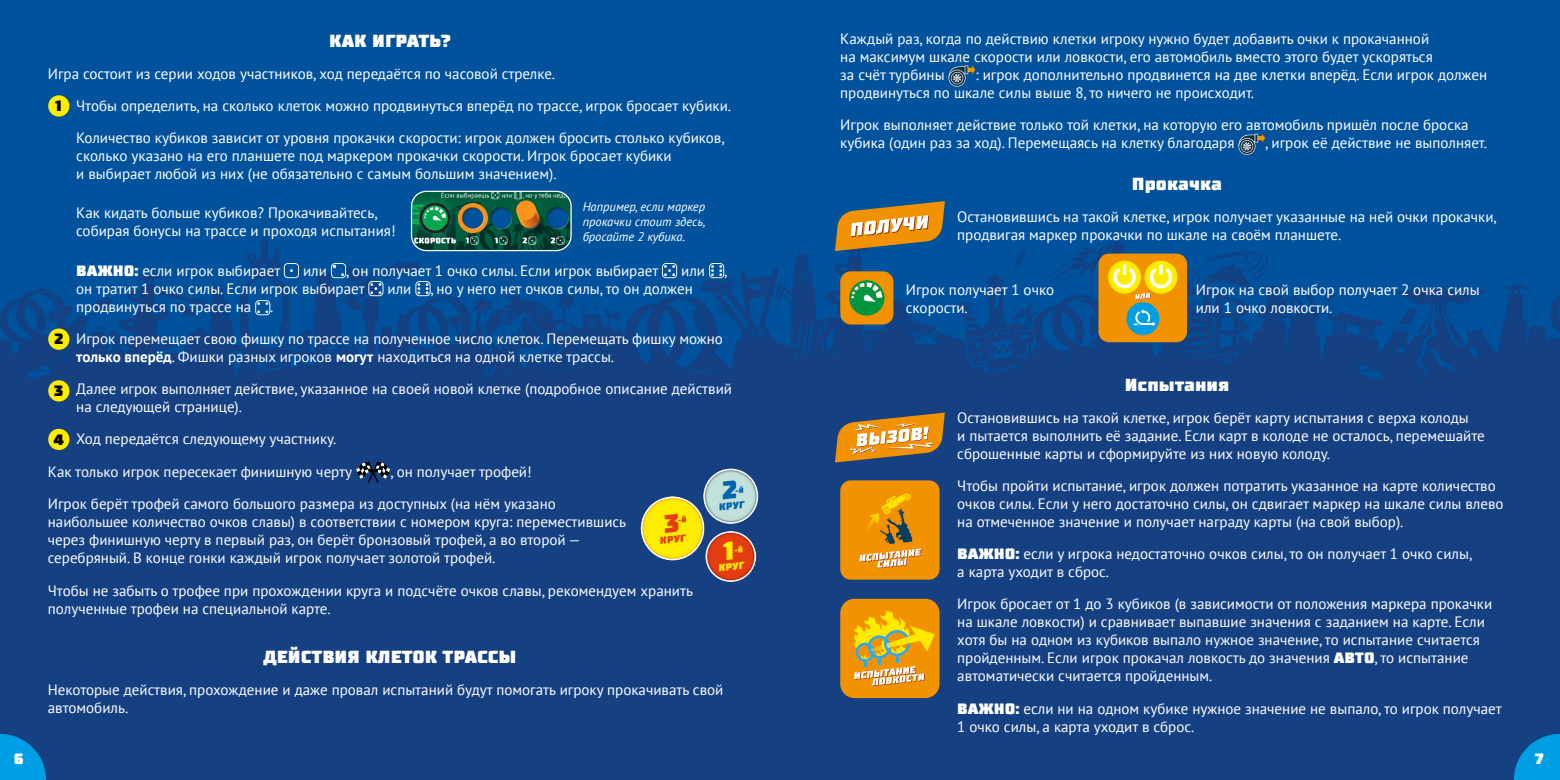
<style>
.page{position:relative;width:1560px;height:780px;background:#fff}
.page>*{position:absolute;margin:0;border:0;box-sizing:border-box;transform-origin:0 0}
.t1{font:900 17.5px "Supermolot";color:#fff}
.t2{font:15px/18px "PT Sans";color:#fff}
.t3{font:900 15px "Supermolot";color:#000}
.t4{font:900 15px "Supermolot";color:#fff}
.t5{font:italic 12.5px/15px "PT Sans";color:#fff;text-align:justify}
.s1{font-family:"Supermolot";font-weight:900}
.s2{font-weight:700}
</style>
<div class="page">
<img style="left:0;top:0;width:1559px;height:780px">
<svg style="left:0;top:733px;width:46px;height:47px;background:#0489cd"></svg>
<svg style="left:1513px;top:733px;width:46px;height:47px;background:#0587ca"></svg>
<div style="left:1098px;top:253px;width:88px;height:89px;background:#f39200;border-radius:11px"></div>
<div style="left:840px;top:271px;width:53px;height:53px;background:#f39200;border-radius:11px"></div>
<svg style="left:948px;top:65px;width:27px;height:22px"></svg>
<svg style="left:1238px;top:133px;width:27px;height:22px"></svg>
<svg style="left:849px;top:280px;width:35px;height:35px"></svg>
<svg style="left:1107px;top:261px;width:33px;height:32px"></svg>
<div style="left:1144px;top:261px;width:33px;height:32px;background:#ffed00;border-radius:50%"></div>
<div style="left:1126px;top:302px;width:33px;height:33px;background:#009fe3;border-radius:50%"></div>
<div style="left:840px;top:480px;width:99px;height:99px;background:#f39200;border-radius:10px"></div>
<div style="left:840px;top:598px;width:99px;height:100px;background:#f39200;border-radius:14px"></div>
<svg style="left:284px;top:263px;width:15px;height:15px"></svg>
<svg style="left:331px;top:263px;width:15px;height:15px"></svg>
<svg style="left:662px;top:263px;width:15px;height:15px"></svg>
<svg style="left:709px;top:263px;width:15px;height:15px"></svg>
<svg style="left:368px;top:281px;width:15px;height:15px"></svg>
<svg style="left:415px;top:281px;width:15px;height:15px"></svg>
<svg style="left:255px;top:300px;width:15px;height:15px"></svg>
<svg style="left:355px;top:461px;width:35px;height:21px"></svg>
<div style="left:48px;top:95px;width:21px;height:22px;background:#ffed00;border-radius:50%"></div>
<div style="left:48px;top:429px;width:21px;height:21px;background:#ffed00;border-radius:50%"></div>
<div style="left:48px;top:380px;width:21px;height:21px;background:#ffed00;border-radius:50%"></div>
<div style="left:48px;top:328px;width:21px;height:22px;background:#ffed00;border-radius:50%"></div>
<img style="left:411px;top:191px;width:160px;height:59px">
<div style="left:411px;top:191px;width:160px;height:60px;border:1px solid #fff;border-radius:15px"></div>
<img style="left:639px;top:466px;width:121px;height:117px">
<svg style="left:834px;top:201px;width:110px;height:50px;background:#ae8a4c"></svg>
<svg style="left:1113px;top:264px;width:58px;height:66px"></svg>
<svg style="left:834px;top:412px;width:110px;height:50px;background:#b3884b"></svg>
<img style="left:924px;top:630px;width:10px;height:21px">
<svg style="left:853px;top:610px;width:71px;height:76px"></svg>
<svg style="left:859px;top:493px;width:62px;height:75px"></svg>
<p class="t1" style="left:329px;top:30px;width:123px">КАК ИГРАТЬ?</p>
<p class="t2" style="left:76px;top:57px;width:656px;line-height:32.1px;text-indent:-28px">Игра состоит из серии ходов участников, ход передаётся по часовой стрелке.<br>Чтобы определить, на сколько клеток можно продвинуться вперёд по трассе, игрок бросает кубики.<br>Количество кубиков зависит от уровня прокачки скорости: игрок должен бросить столько кубиков,</p>
<p class="t2" style="left:76px;top:146px;width:597px">сколько указано на его планшете под маркером прокачки скорости. Игрок бросает кубики и выбирает любой из них (не обязательно с самым большим значением).</p>
<p class="t2" style="left:76px;top:204px;width:321px">Как кидать больше кубиков? Прокачивайтесь, собирая бонусы на трассе и проходя испытания!</p>
<p class="t2" style="left:76px;top:261px;width:206px"><span class="s1">ВАЖНО:</span> если игрок выбирает</p>
<p class="t2" style="left:303px;top:261px;width:25px">или</p>
<p class="t2" style="left:346px;top:261px;width:314px">, он получает 1 очко силы. Если игрок выбирает</p>
<p class="t2" style="left:681px;top:261px;width:25px">или</p>
<p class="t3" style="left:55px;top:97px;width:8px">1</p>
<p class="t5" style="left:582px;top:199px;width:124px">Например, если маркер прокачки стоит здесь, бросайте 2 кубика.</p>
<p class="t2" style="left:724px;top:261px;width:5px">,</p>
<p class="t2" style="left:76px;top:279px;width:290px">он тратит 1 очко силы. Если игрок выбирает</p>
<p class="t2" style="left:387px;top:279px;width:25px">или</p>
<p class="t2" style="left:430px;top:279px;width:264px">, но у него нет очков силы, то он должен</p>
<p class="t2" style="left:76px;top:297px;width:176px">продвинуться по трассе на</p>
<p class="t2" style="left:76px;top:290px;width:648px;line-height:32.1px;text-indent:194px">.<br>Игрок перемещает свою фишку по трассе на полученное число клеток. Перемещать фишку можно</p>
<p class="t2" style="left:76px;top:340px;width:657px;line-height:32.1px"><span class="s2">только вперёд</span>. Фишки разных игроков <span class="s2">могут</span> находиться на одной клетке трассы.<br>Далее игрок выполняет действие, указанное на своей новой клетке (подробное описание действий</p>
<p class="t2" style="left:76px;top:397px;width:167px">на следующей странице).</p>
<p class="t2" style="left:76px;top:429px;width:262px">Ход передаётся следующему участнику.</p>
<p class="t2" style="left:48px;top:462px;width:306px">Как только игрок пересекает финишную черту</p>
<p class="t3" style="left:54px;top:330px;width:10px">2</p>
<p class="t3" style="left:54px;top:381px;width:11px">3</p>
<p class="t3" style="left:54px;top:430px;width:11px">4</p>
<p class="t2" style="left:48px;top:455px;width:509px;line-height:32.1px;text-indent:342px">, он получает трофей!<br>Игрок берёт трофей самого большого размера из доступных (на нём указано</p>
<p class="t2" style="left:48px;top:512px;width:580px">наибольшее количество очков славы) в соответствии с номером круга: переместившись через финишную черту в первый раз, он берёт бронзовый трофей, а во второй — серебряный. В конце гонки каждый игрок получает золотой трофей.</p>
<p class="t2" style="left:48px;top:581px;width:646px">Чтобы не забыть о трофее при прохождении круга и подсчёте очков славы, рекомендуем хранить полученные трофеи на специальной карте.</p>
<p class="t1" style="left:263px;top:646px;width:254px">ДЕЙСТВИЯ КЛЕТОК ТРАССЫ</p>
<p class="t2" style="left:48px;top:680px;width:677px">Некоторые действия, прохождение и даже провал испытаний будут помогать игроку прокачивать свой автомобиль.</p>
<p class="t2" style="left:840px;top:29px;width:594px">Каждый раз, когда по действию клетки игроку нужно будет добавить очки к прокачанной на максимум шкале скорости или ловкости, его автомобиль вместо этого будет ускоряться за счёт турбины</p>
<p class="t2" style="left:840px;top:65px;width:648px;text-indent:135px">: игрок дополнительно продвинется на две клетки вперёд. Если игрок должен продвинуться по шкале силы выше 8, то ничего не происходит.</p>
<p class="t2" style="left:840px;top:115px;width:630px">Игрок выполняет действие только той клетки, на которую его автомобиль пришёл после броска кубика (один раз за ход). Перемещаясь на клетку благодаря</p>
<p class="t2" style="left:1265px;top:133px;width:223px">, игрок её действие не выполняет.</p>
<p class="t1" style="left:1131px;top:173px;width:92px">Прокачка</p>
<p class="t2" style="left:957px;top:208px;width:541px">Остановившись на такой клетке, игрок получает указанные на ней очки прокачки, продвигая маркер прокачки по шкале на своём планшете.</p>
<p class="t2" style="left:905px;top:280px;width:150px">Игрок получает 1 очко скорости.</p>
<p class="t2" style="left:1195px;top:280px;width:285px">Игрок на свой выбор получает 2 очка силы или 1 очко ловкости.</p>
<p class="t1" style="left:1124px;top:374px;width:106px">Испытания</p>
<p class="t2" style="left:957px;top:408px;width:529px">Остановившись на такой клетке, игрок берёт карту испытания с верха колоды<br>и пытается выполнить её задание. Если карт в колоде не осталось, перемешайте сброшенные карты и сформируйте из них новую колоду.</p>
<p class="t2" style="left:957px;top:476px;width:548px">Чтобы пройти испытание, игрок должен потратить указанное на карте количество очков силы. Если у него достаточно силы, он сдвигает маркер на шкале силы влево на отмеченное значение и получает награду карты (на свой выбор).</p>
<p class="t2" style="left:957px;top:544px;width:516px"><span class="s1">ВАЖНО:</span> если у игрока недостаточно очков силы, то он получает 1 очко силы, а карта уходит в сброс.</p>
<p class="t2" style="left:957px;top:594px;width:536px">Игрок бросает от 1 до 3 кубиков (в зависимости от положения маркера прокачки на шкале ловкости) и сравнивает выпавшие значения с заданием на карте. Если хотя бы на одном из кубиков выпало нужное значение, то испытание считается пройденным. Если игрок прокачал ловкость до значения <span class="s1">АВТО</span>, то испытание автоматически считается пройденным.</p>
<p class="t2" style="left:957px;top:699px;width:546px"><span class="s1">ВАЖНО:</span> если ни на одном кубике нужное значение не выпало, то игрок получает<br>1 очко силы, а карта уходит в сброс.</p>
<p class="t4" style="left:14px;top:749px;width:11px">6</p>
<p class="t4" style="left:1534px;top:749px;width:10px">7</p>
</div>
